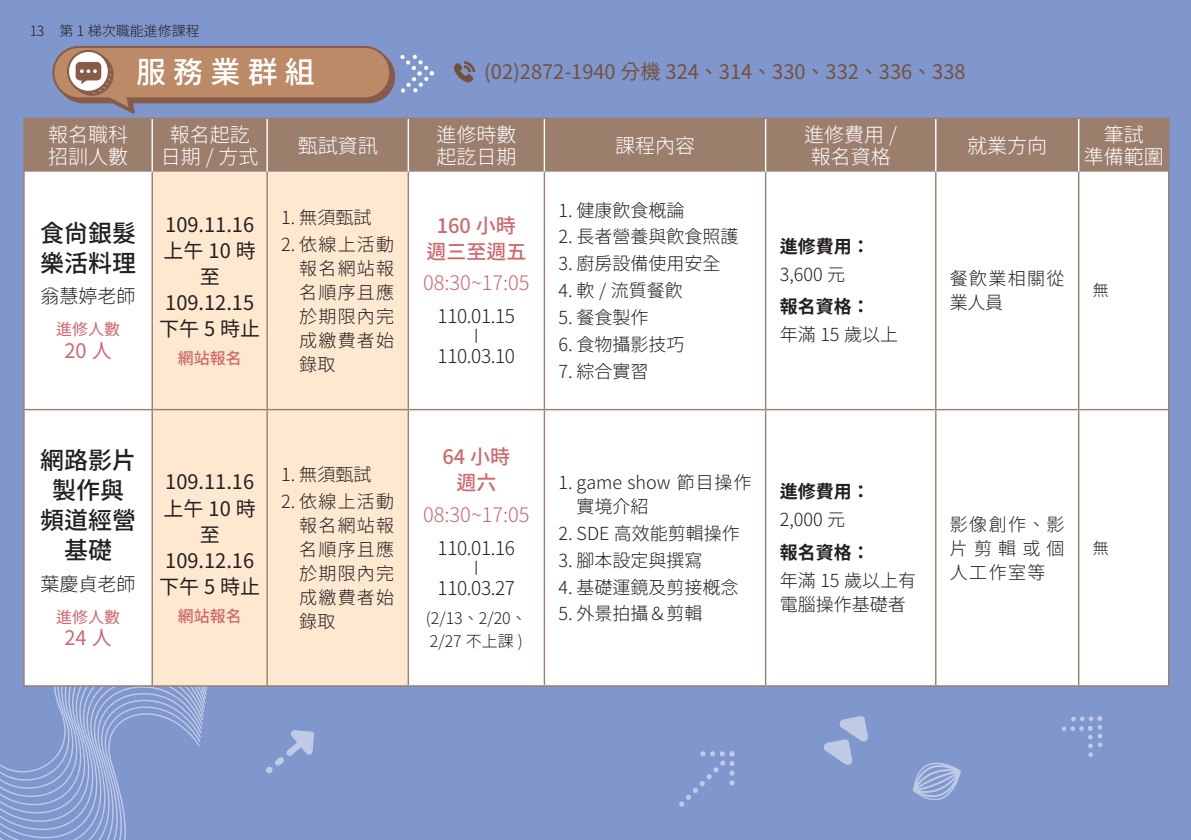
<style>
.page{position:relative;width:1191px;height:840px;background:#fff}
.page>*{position:absolute;margin:0;border:0;box-sizing:border-box;transform-origin:0 0}
.t1{font:30px "Gen Yo Gothic TW Medium TTF";letter-spacing:.24em;color:#fff}
.t2{font:24px/30px "Gen Yo Gothic TW Medium TTF";color:#231f20}
.t3{font:20px/26px "Gen Yo Gothic TW Regular TTF";color:#231f20;text-align:center}
.t4{font:20px/22px "Gen Yo Gothic TW Light TTF";color:#fff;text-align:center}
.t5{font:20px "Gen Yo Gothic TW Regular TTF";color:#75503a}
.t6{font:20px "Gen Yo Gothic TW Light TTF";color:#ce696e}
.t7{font:20px/26px "Gen Yo Gothic TW Medium TTF";color:#ce696e;text-align:center}
.t8{font:20px "Gen Yo Gothic TW Regular TTF";color:#ce696e}
.t9{font:19px/20px "Gen Yo Gothic TW Light TTF";letter-spacing:-.02em;color:#231f20;text-align:center}
.t10{font:18px/24px "Gen Yo Gothic TW Light TTF";color:#231f20;text-align:justify}
.t11{font:18px "Gen Yo Gothic TW Bold TTF";color:#231f20}
.t12{font:18px/24px "Gen Yo Gothic TW Light TTF";letter-spacing:.07em;color:#231f20}
.t13{font:16px/23px "Gen Yo Gothic TW Light TTF";color:#231f20}
.t14{font:16px "Gen Yo Gothic TW Regular TTF";color:#ce696e}
.t15{font:16px "Gen Yo Gothic TW Medium TTF";color:#ce696e}
.t16{font:14px "Gen Yo Gothic TW Light TTF";color:#231f20}
</style>
<div class="page">
<div style="left:0;top:0;width:1191px;height:839px;background:#8097cd"></div>
<svg style="left:52px;top:46px;width:382px;height:67px"></svg>
<svg style="left:0;top:686px;width:209px;height:153px"></svg>
<svg style="left:823px;top:716px;width:45px;height:49px"></svg>
<svg style="left:1061px;top:716px;width:41px;height:40px"></svg>
<svg style="left:913px;top:762px;width:48px;height:39px"></svg>
<svg style="left:266px;top:730px;width:48px;height:43px"></svg>
<svg style="left:679px;top:751px;width:55px;height:55px"></svg>
<svg style="left:454px;top:61px;width:21px;height:21px"></svg>
<div style="left:25px;top:119px;width:1143px;height:53px;background:#9c7e6d"></div>
<div style="left:25px;top:172px;width:1143px;height:512px;background:#fff"></div>
<div style="left:153px;top:172px;width:254px;height:512px;background:#fee8cf"></div>
<hr style="left:151px;top:119px;width:2px;height:53px;background:#fff">
<hr style="left:266px;top:119px;width:2px;height:53px;background:#fff">
<hr style="left:407px;top:119px;width:2px;height:53px;background:#fff">
<hr style="left:543px;top:119px;width:2px;height:53px;background:#fff">
<hr style="left:765px;top:119px;width:1px;height:53px;background:#fff">
<hr style="left:935px;top:119px;width:1px;height:53px;background:#fff">
<hr style="left:1078px;top:119px;width:1px;height:53px;background:#fff">
<hr style="left:23px;top:172px;width:2px;height:236px;background:#9c7e6d">
<hr style="left:1168px;top:172px;width:1px;height:236px;background:#9c7e6d">
<hr style="left:23px;top:410px;width:2px;height:274px;background:#9c7e6d">
<hr style="left:1168px;top:410px;width:1px;height:274px;background:#9c7e6d">
<hr style="left:23px;top:684px;width:129px;height:2px;background:#9c7e6d">
<hr style="left:152px;top:684px;width:115px;height:2px;background:#9c7e6d">
<hr style="left:267px;top:684px;width:141px;height:2px;background:#9c7e6d">
<hr style="left:408px;top:684px;width:136px;height:2px;background:#9c7e6d">
<hr style="left:544px;top:684px;width:221px;height:2px;background:#9c7e6d">
<hr style="left:765px;top:684px;width:170px;height:2px;background:#9c7e6d">
<hr style="left:935px;top:684px;width:143px;height:2px;background:#9c7e6d">
<hr style="left:1078px;top:684px;width:91px;height:2px;background:#9c7e6d">
<hr style="left:151px;top:172px;width:2px;height:236px;background:#9c7e6d">
<hr style="left:266px;top:172px;width:2px;height:236px;background:#9c7e6d">
<hr style="left:407px;top:172px;width:2px;height:236px;background:#9c7e6d">
<hr style="left:543px;top:172px;width:2px;height:236px;background:#9c7e6d">
<hr style="left:765px;top:172px;width:1px;height:236px;background:#9c7e6d">
<hr style="left:935px;top:172px;width:1px;height:236px;background:#9c7e6d">
<hr style="left:1078px;top:172px;width:1px;height:236px;background:#9c7e6d">
<hr style="left:23px;top:408px;width:129px;height:2px;background:#9c7e6d">
<hr style="left:152px;top:408px;width:115px;height:2px;background:#9c7e6d">
<hr style="left:151px;top:410px;width:2px;height:274px;background:#9c7e6d">
<hr style="left:267px;top:408px;width:141px;height:2px;background:#9c7e6d">
<hr style="left:266px;top:410px;width:2px;height:274px;background:#9c7e6d">
<hr style="left:408px;top:408px;width:136px;height:2px;background:#9c7e6d">
<hr style="left:407px;top:410px;width:2px;height:274px;background:#9c7e6d">
<hr style="left:544px;top:408px;width:221px;height:2px;background:#9c7e6d">
<hr style="left:543px;top:410px;width:2px;height:274px;background:#9c7e6d">
<hr style="left:765px;top:408px;width:170px;height:2px;background:#9c7e6d">
<hr style="left:765px;top:410px;width:1px;height:274px;background:#9c7e6d">
<hr style="left:935px;top:408px;width:143px;height:2px;background:#9c7e6d">
<hr style="left:935px;top:410px;width:1px;height:274px;background:#9c7e6d">
<hr style="left:1078px;top:408px;width:91px;height:2px;background:#9c7e6d">
<hr style="left:1078px;top:410px;width:1px;height:274px;background:#9c7e6d">
<hr style="left:23px;top:117px;width:129px;height:2px;background:#9c7e6d">
<hr style="left:23px;top:119px;width:2px;height:53px;background:#9c7e6d">
<hr style="left:152px;top:117px;width:115px;height:2px;background:#9c7e6d">
<hr style="left:267px;top:117px;width:141px;height:2px;background:#9c7e6d">
<hr style="left:408px;top:117px;width:136px;height:2px;background:#9c7e6d">
<hr style="left:544px;top:117px;width:221px;height:2px;background:#9c7e6d">
<hr style="left:765px;top:117px;width:170px;height:2px;background:#9c7e6d">
<hr style="left:935px;top:117px;width:143px;height:2px;background:#9c7e6d">
<hr style="left:1078px;top:117px;width:91px;height:2px;background:#9c7e6d">
<hr style="left:1168px;top:119px;width:1px;height:53px;background:#9c7e6d">
<p class="t16" style="left:59px;top:23px;width:142px">第 1 梯次職能進修課程</p>
<h1 class="t1" style="left:136px;top:55px;width:180px">服務業群組</h1>
<p class="t5" style="left:484px;top:61px;width:483px">(02)2872-1940 分機 324、314、330、332、336、338</p>
<p class="t4" style="left:48px;top:124px;width:81px;text-align:left">報名職科招訓人數</p>
<p class="t4" style="left:161px;top:124px;width:99px">報名起訖日期 / 方式</p>
<p class="t4" style="left:298px;top:135px;width:81px">甄試資訊</p>
<p class="t4" style="left:436px;top:124px;width:81px;text-align:left">進修時數起訖日期</p>
<p class="t4" style="left:615px;top:135px;width:81px">課程內容</p>
<p class="t4" style="left:804px;top:124px;width:94px">進修費用 /報名資格</p>
<p class="t4" style="left:967px;top:135px;width:81px">就業方向</p>
<p class="t4" style="left:1083px;top:124px;width:81px">筆試<br>準備範圍</p>
<p class="t16" style="left:30px;top:23px;width:171px">13 報名、甄試及錄取事宜</p>
<h2 class="t2" style="left:40px;top:218px;width:97px">食尚銀髮樂活料理</h2>
<p class="t9" style="left:41px;top:286px;width:97px">翁慧婷老師</p>
<p class="t14" style="left:56px;top:320px;width:65px">進修人數</p>
<p class="t8" style="left:64px;top:339px;width:49px">20 人</p>
<p class="t3" style="left:159px;top:212px;width:103px">109.11.16上午 10 時至<br>109.12.15下午 5 時止</p>
<p class="t15" style="left:178px;top:349px;width:65px">網站報名</p>
<p class="t10" style="left:281px;top:205px;width:91px">1. 無須甄試</p>
<p class="t10" style="left:299px;top:232px;width:96px;text-indent:-18px">2. 依線上活動報名網站報名順序且應於期限內完成繳費者始錄取</p>
<h2 class="t2" style="left:40px;top:445px;width:97px;text-align:center">網路影片製作與頻道經營基礎</h2>
<p class="t9" style="left:41px;top:573px;width:97px">葉慶貞老師</p>
<p class="t14" style="left:56px;top:607px;width:65px">進修人數</p>
<p class="t8" style="left:64px;top:626px;width:49px">24 人</p>
<p class="t3" style="left:159px;top:469px;width:103px">109.11.16上午 10 時至<br>109.12.16下午 5 時止</p>
<p class="t15" style="left:178px;top:606px;width:65px">網站報名</p>
<p class="t10" style="left:281px;top:462px;width:91px">1. 無須甄試</p>
<p class="t10" style="left:299px;top:489px;width:96px;text-indent:-18px">2. 依線上活動報名網站報名順序且應於期限內完成繳費者始錄取</p>
<p class="t7" style="left:426px;top:213px;width:102px">160 小時週三至週五</p>
<p class="t6" style="left:423px;top:271px;width:108px">08:30~17:05</p>
<p class="t9" style="left:437px;top:306px;width:79px">110.01.15 ∣<br>110.03.10</p>
<p class="t7" style="left:442px;top:444px;width:69px">64 小時週六</p>
<p class="t6" style="left:423px;top:503px;width:108px">08:30~17:05</p>
<p class="t9" style="left:437px;top:538px;width:79px">110.01.16 ∣<br>110.03.27</p>
<p class="t13" style="left:426px;top:606px;width:102px">(2/13、2/20、<br>2/27 不上課 )</p>
<p class="t10" style="left:558px;top:198px;width:127px">1. 健康飲食概論</p>
<p class="t10" style="left:558px;top:225px;width:181px">2. 長者營養與飲食照護</p>
<p class="t10" style="left:558px;top:252px;width:163px">3. 廚房設備使用安全</p>
<p class="t10" style="left:558px;top:279px;width:126px">4. 軟 / 流質餐飲</p>
<p class="t10" style="left:558px;top:305px;width:91px">5. 餐食製作</p>
<p class="t10" style="left:558px;top:332px;width:127px">6. 食物攝影技巧</p>
<p class="t10" style="left:558px;top:359px;width:91px">7. 綜合實習</p>
<p class="t11" style="left:780px;top:236px;width:91px">進修費用：</p>
<p class="t10" style="left:780px;top:262px;width:67px">3,600 元</p>
<p class="t11" style="left:780px;top:296px;width:91px">報名資格：</p>
<p class="t10" style="left:780px;top:323px;width:120px">年滿 15 歲以上</p>
<p class="t10" style="left:576px;top:470px;width:176px;text-indent:-18px">1. game show 節目操作實境介紹</p>
<p class="t10" style="left:558px;top:521px;width:183px">2. SDE 高效能剪輯操作</p>
<p class="t10" style="left:558px;top:548px;width:145px">3. 腳本設定與撰寫</p>
<p class="t10" style="left:558px;top:575px;width:181px">4. 基礎運鏡及剪接概念</p>
<p class="t10" style="left:558px;top:601px;width:145px">5. 外景拍攝＆剪輯</p>
<p class="t11" style="left:780px;top:481px;width:91px">進修費用：</p>
<p class="t10" style="left:780px;top:508px;width:67px">2,000 元</p>
<p class="t11" style="left:780px;top:542px;width:91px">報名資格：</p>
<p class="t10" style="left:780px;top:568px;width:138px">年滿 15 歲以上有電腦操作基礎者</p>
<p class="t12" style="left:950px;top:267px;width:116px">餐飲業相關從業人員</p>
<p class="t13" style="left:1092px;top:279px;width:17px">無</p>
<p class="t10" style="left:950px;top:512px;width:116px">影像創作、影片剪輯或個人工作室等</p>
<p class="t13" style="left:1092px;top:536px;width:17px">無</p>
</div>
